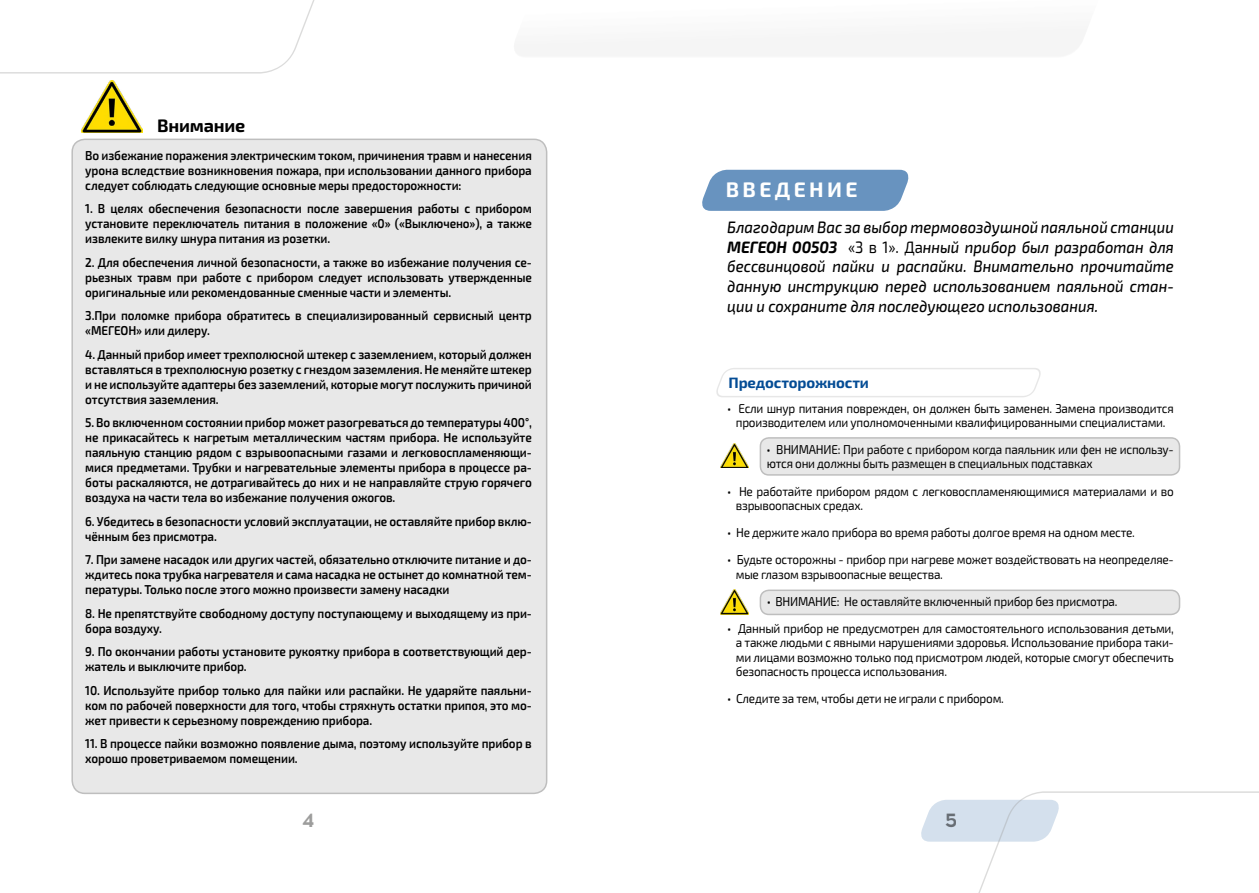
<style>
.page{position:relative;width:1259px;height:893px;background:#fff}
.page>*{position:absolute;margin:0;border:0;box-sizing:border-box;transform-origin:0 0}
.t1{font:700 21px "Exo 2.0";letter-spacing:.16em;color:#fff}
.t2{font:700 19.5px "Acrom";color:#9d9d9c}
.t3{font:700 19.5px "Acrom";color:#000}
.t4{font:700 18px "Exo 2.0";letter-spacing:-.01em;color:#000}
.t5{font:italic 500 16.5px/19.8px "Exo 2.0";color:#000;text-align:justify;scale:.9 1}
.t6{font:700 15px "Exo 2.0";letter-spacing:-.01em;color:#044c95}
.t7{font:600 12.9px/15px "Exo 2.0";letter-spacing:-.01em;color:#000;text-align:justify;scale:.91 1}
.t8{font:12.9px/14.4px "Exo 2.0";letter-spacing:-.02em;color:#000;scale:.91 1}
.s1{font-weight:700}
.s2{font-weight:400;font-style:normal}
</style>
<div class="page">
<svg style="left:921px;top:791px;width:338px;height:102px"></svg>
<svg style="left:0;top:0;width:315px;height:74px"></svg>
<div style="left:760px;top:590px;width:419px;height:24px;background:#e8e8e8;border-radius:9px"></div>
<div style="left:759px;top:590px;width:421px;height:25px;border:2px solid #747474;border-radius:9px"></div>
<div style="left:760px;top:438px;width:419px;height:37px;background:#e8e8e8;border-radius:9px"></div>
<div style="left:759px;top:437px;width:421px;height:39px;border:2px solid #747474;border-radius:9px"></div>
<svg style="left:702px;top:170px;width:207px;height:41px;background:#7199c2"></svg>
<div style="left:72px;top:139px;width:474px;height:654px;background:#e8e8e8;border-radius:13px"></div>
<div style="left:71px;top:139px;width:476px;height:655px;border:2px solid #747474;border-radius:13px"></div>
<img style="left:82px;top:81px;width:61px;height:52px">
<svg style="left:716px;top:368px;width:325px;height:29px"></svg>
<img style="left:720px;top:443px;width:29px;height:25px">
<img style="left:720px;top:590px;width:29px;height:24px">
<h3 class="t4" style="left:157px;top:115px;width:90px">Внимание</h3>
<p class="t7" style="left:85px;top:148px;width:492px">Во избежание поражения электрическим током, причинения травм и нанесения урона вследствие возникновения пожара, при использовании данного прибора следует соблюдать следующие основные меры предосторожности:</p>
<p class="t7" style="left:85px;top:201px;width:492px">1. В целях обеспечения безопасности после завершения работы с прибором установите переключатель питания в положение «0» («Выключено»), а также извлеките вилку шнура питания из розетки.</p>
<p class="t7" style="left:85px;top:255px;width:492px">2. Для обеспечения личной безопасности, а также во избежание получения се&shy;рьезных травм при работе с прибором следует использовать утвержденные оригинальные или рекомендованные сменные части и элементы.</p>
<p class="t7" style="left:85px;top:308px;width:492px">3.При поломке прибора обратитесь в специализированный сервисный центр «МЕГЕОН» или дилеру.</p>
<p class="t7" style="left:85px;top:347px;width:492px">4. Данный прибор имеет трехполюсной штекер с заземлением, который должен вставляться в трехполюсную розетку с гнездом заземления. Не меняйте штекер и не используйте адаптеры без заземлений, которые могут послужить причиной отсутствия заземления.</p>
<p class="t7" style="left:85px;top:415px;width:492px">5. Во включенном состоянии прибор может разогреваться до температуры 400°, не прикасайтесь к нагретым металлическим частям прибора. Не используйте паяльную станцию рядом с взрывоопасными газами и легковоспламеняющи&shy;мися предметами. Трубки и нагревательные элементы прибора в процессе ра&shy;боты раскаляются, не дотрагивайтесь до них и не направляйте струю горячего воздуха на части тела во избежание получения ожогов.</p>
<p class="t7" style="left:85px;top:514px;width:492px">6. Убедитесь в безопасности условий эксплуатации, не оставляйте прибор вклю&shy;чённым без присмотра.</p>
<p class="t7" style="left:85px;top:552px;width:492px">7. При замене насадок или других частей, обязательно отключите питание и до&shy;ждитесь пока трубка нагревателя и сама насадка не остынет до комнатной тем&shy;пературы. Только после этого можно произвести замену насадки</p>
<p class="t7" style="left:85px;top:606px;width:492px">8. Не препятствуйте свободному доступу поступающему и выходящему из при&shy;бора воздуху.</p>
<p class="t7" style="left:85px;top:644px;width:492px">9. По окончании работы установите рукоятку прибора в соответствующий дер&shy;жатель и выключите прибор.</p>
<p class="t7" style="left:85px;top:683px;width:492px">10. Используйте прибор только для пайки или распайки. Не ударяйте паяльни&shy;ком по рабочей поверхности для того, чтобы стряхнуть остатки припоя, это мо&shy;жет привести к серьезному повреждению прибора.</p>
<p class="t7" style="left:85px;top:736px;width:492px">11. В процессе пайки возможно появление дыма, поэтому используйте прибор в хорошо проветриваемом помещении.</p>
<h1 class="t1" style="left:726px;top:177px;width:133px">ВВЕДЕНИЕ</h1>
<p class="t5" style="left:727px;top:217px;width:498px">Благодарим Вас за выбор термовоздушной паяльной станции <span class="s1">МЕГЕОН 00503</span> <span class="s2">«3 в 1». Да</span>нный прибор был разработан для бессвинцовой пайки и распайки. Внимательно прочитайте данную инструкцию перед использованием паяльной стан&shy;ции и сохраните для последующего использования.</p>
<p class="t6" style="left:728px;top:373px;width:142px">Предосторожности</p>
<p class="t8" style="left:727px;top:401px;width:492px;text-align:center">• Если шнур питания поврежден, он должен быть заменен. Замена производится производителем или уполномоченными квалифицированными специалистами.</p>
<p class="t8" style="left:766px;top:443px;width:449px">• ВНИМАНИЕ: При работе с прибором когда паяльник или фен не использу&shy;ются они должны быть размещен в специальных подставках</p>
<p class="t8" style="left:736px;top:484px;width:483px;text-indent:-8px">• Не работайте прибором рядом с легковоспламеняющимися материалами и во взрывоопасных средах.</p>
<p class="t8" style="left:727px;top:526px;width:449px">• Не держите жало прибора во время работы долгое время на одном месте.</p>
<p class="t8" style="left:736px;top:553px;width:483px;text-indent:-8px">• Будьте осторожны - прибор при нагреве может воздействовать на неопределяе&shy;мые глазом взрывоопасные вещества.</p>
<p class="t8" style="left:766px;top:594px;width:387px">• ВНИМАНИЕ: Не оставляйте включенный прибор без присмотра.</p>
<p class="t8" style="left:736px;top:622px;width:483px;text-align:justify;text-indent:-8px">• Данный прибор не предусмотрен для самостоятельного использования детьми, а также людьми с явными нарушениями здоровья. Использование прибора таки&shy;ми лицами возможно только под присмотром людей, которые смогут обеспечить безопасность процесса использования.</p>
<p class="t8" style="left:727px;top:692px;width:305px">• Следите за тем, чтобы дети не играли с прибором.</p>
<h2 class="t2" style="left:302px;top:807px;width:14px">4</h2>
<h2 class="t3" style="left:944px;top:807px;width:14px">5</h2>
</div>
